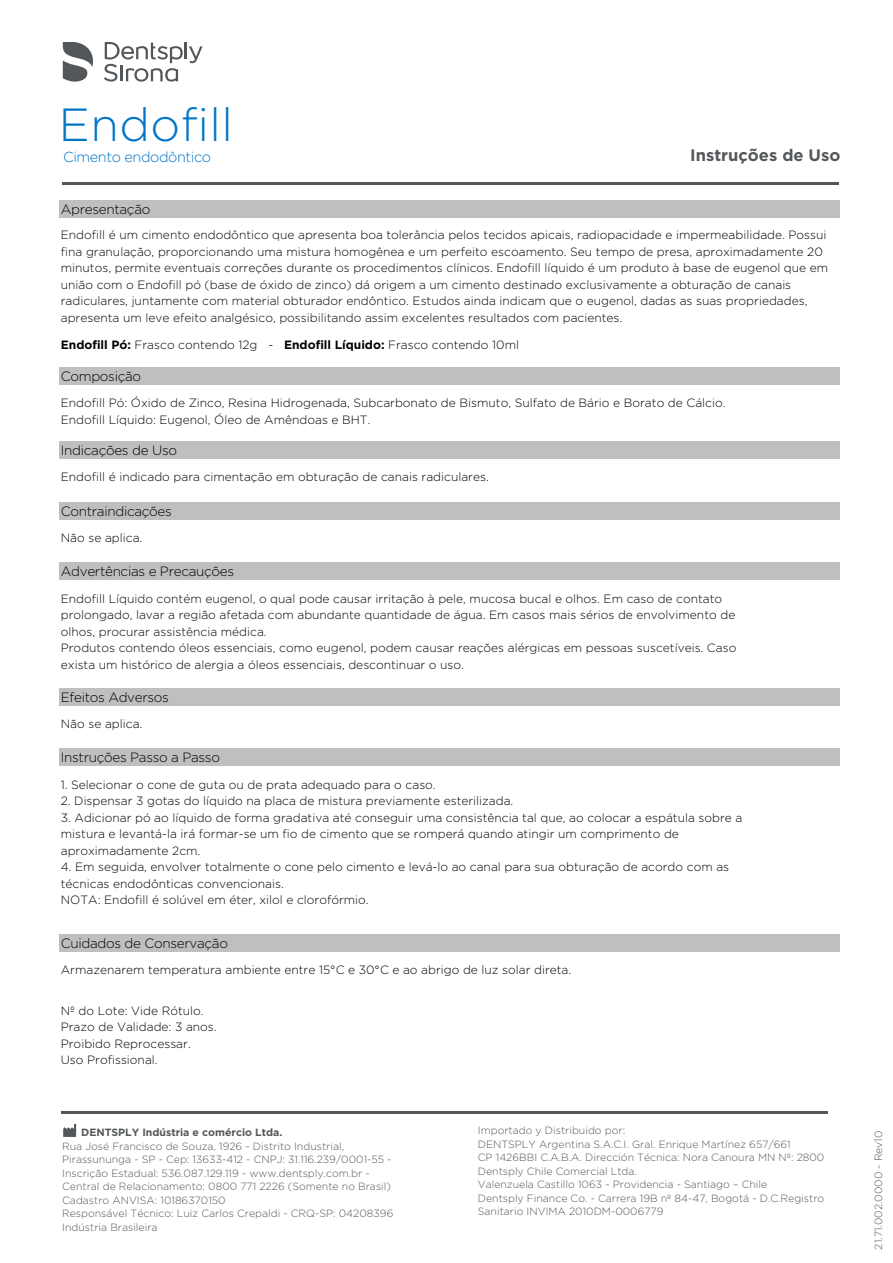
<style>
.page{position:relative;width:893px;height:1263px;background:#fff}
.page>*{position:absolute;margin:0;border:0;box-sizing:border-box;transform-origin:0 0}
.t1{font:300 46.35px "Gotham";letter-spacing:.01em;color:#0076c8}
.t2{font:700 16.5px "Gotham";color:#54575a}
.t3{font:300 14.55px "Gotham";letter-spacing:-.03em;color:#0076c8}
.t4{font:300 13.5px "Gotham";letter-spacing:-.025em;color:#000}
.t5{font:300 12px/16.5px "Gotham";color:#000}
.t6{font:300 10.5px/13.5px "Gotham";color:#54575a}
.t7{font:700 10.5px "Gotham";color:#54575a}
.s1{font-weight:700}
</style>
<div class="page">
<hr style="left:61px;top:1111px;width:767px;height:2px;background:#54575a">
<div style="left:59px;top:200px;width:780px;height:18px;background:#bfbfbf"></div>
<div style="left:59px;top:367px;width:780px;height:17px;background:#bfbfbf"></div>
<div style="left:59px;top:441px;width:780px;height:17px;background:#bfbfbf"></div>
<div style="left:59px;top:502px;width:780px;height:17px;background:#bfbfbf"></div>
<div style="left:59px;top:563px;width:780px;height:17px;background:#bfbfbf"></div>
<div style="left:59px;top:688px;width:780px;height:17px;background:#bfbfbf"></div>
<div style="left:59px;top:749px;width:780px;height:17px;background:#bfbfbf"></div>
<div style="left:59px;top:934px;width:780px;height:17px;background:#bfbfbf"></div>
<hr style="left:62px;top:183px;width:777px;height:2px;background:#54575a">
<svg style="left:104px;top:42px;width:99px;height:40px"></svg>
<svg style="left:63px;top:42px;width:30px;height:40px"></svg>
<svg style="left:63px;top:1124px;width:13px;height:13px"></svg>
<h1 class="t1" style="left:59px;top:95px;width:176px">Endofill</h1>
<p class="t3" style="left:63px;top:148px;width:150px">Cimento endodôntico</p>
<h2 class="t2" style="left:690px;top:145px;width:152px">Instruções de Uso</h2>
<p class="t4" style="left:61px;top:201px;width:91px">Apresentação</p>
<p class="t5" style="left:61px;top:226px;width:769px">Endofill é um cimento endodôntico que apresenta boa tolerância pelos tecidos apicais, radiopacidade e impermeabilidade. Possui fina granulação, proporcionando uma mistura homogênea e um perfeito escoamento. Seu tempo de presa, aproximadamente 20 minutos, permite eventuais correções durante os procedimentos clínicos. Endofill líquido é um produto à base de eugenol que em união com o Endofill pó (base de óxido de zinco) dá origem a um cimento destinado exclusivamente a obturação de canais radiculares, juntamente com material obturador endôntico. Estudos ainda indicam que o eugenol, dadas as suas propriedades, apresenta um leve efeito analgésico, possibilitando assim excelentes resultados com pacientes.</p>
<p class="t5" style="left:61px;top:336px;width:460px"><span class="s1">Endofill Pó:</span> Frasco contendo 12g - <span class="s1">Endofill Líquido:</span> Frasco contendo 10ml</p>
<p class="t4" style="left:61px;top:367px;width:82px">Composição</p>
<p class="t5" style="left:61px;top:394px;width:666px">Endofill Pó: Óxido de Zinco, Resina Hidrogenada, Subcarbonato de Bismuto, Sulfato de Bário e Borato de Cálcio.<br>Endofill Líquido: Eugenol, Óleo de Amêndoas e BHT.</p>
<p class="t4" style="left:61px;top:442px;width:118px">Indicações de Uso</p>
<p class="t5" style="left:61px;top:468px;width:429px">Endofill é indicado para cimentação em obturação de canais radiculares.</p>
<p class="t4" style="left:61px;top:502px;width:113px">Contraindicações</p>
<p class="t5" style="left:61px;top:529px;width:83px">Não se aplica.</p>
<p class="t4" style="left:61px;top:563px;width:175px">Advertências e Precauções</p>
<p class="t5" style="left:61px;top:590px;width:677px">Endofill Líquido contém eugenol, o qual pode causar irritação à pele, mucosa bucal e olhos. Em caso de contato prolongado, lavar a região afetada com abundante quantidade de água. Em casos mais sérios de envolvimento de olhos, procurar assistência médica.<br>Produtos contendo óleos essenciais, como eugenol, podem causar reações alérgicas em pessoas suscetíveis. Caso exista um histórico de alergia a óleos essenciais, descontinuar o uso.</p>
<p class="t4" style="left:61px;top:688px;width:110px">Efeitos Adversos</p>
<p class="t5" style="left:61px;top:715px;width:83px">Não se aplica.</p>
<p class="t4" style="left:61px;top:749px;width:161px">Instruções Passo a Passo</p>
<p class="t5" style="left:61px;top:776px;width:376px">1. Selecionar o cone de guta ou de prata adequado para o caso.</p>
<p class="t5" style="left:61px;top:792px;width:454px">2. Dispensar 3 gotas do líquido na placa de mistura previamente esterilizada.</p>
<p class="t5" style="left:61px;top:809px;width:683px">3. Adicionar pó ao líquido de forma gradativa até conseguir uma consistência tal que, ao colocar a espátula sobre a mistura e levantá-la irá formar-se um fio de cimento que se romperá quando atingir um comprimento de aproximadamente 2cm.</p>
<p class="t5" style="left:61px;top:858px;width:670px">4. Em seguida, envolver totalmente o cone pelo cimento e levá-lo ao canal para sua obturação de acordo com as técnicas endodônticas convencionais.<br>NOTA: Endofill é solúvel em éter, xilol e clorofórmio.</p>
<p class="t4" style="left:61px;top:934px;width:169px">Cuidados de Conservação</p>
<p class="t5" style="left:61px;top:961px;width:512px">Armazenarem temperatura ambiente entre 15°C e 30°C e ao abrigo de luz solar direta.</p>
<p class="t5" style="left:61px;top:1002px;width:157px">Nº do Lote: Vide Rótulo.<br>Prazo de Validade: 3 anos.<br>Proibido Reprocessar.<br>Uso Profissional.</p>
<p class="t7" style="left:81px;top:1125px;width:203px">DENTSPLY Indústria e comércio Ltda.</p>
<p class="t6" style="left:62px;top:1139px;width:333px">Rua José Francisco de Souza, 1926 - Distrito Industrial, Pirassununga - SP - Cep: 13633-412 - CNPJ: 31.116.239/0001-55 - Inscrição Estadual: 536.087.129.119 - www.dentsply.com.br - Central de Relacionamento: 0800 771 2226 (Somente no Brasil)<br>Cadastro ANVISA: 10186370150<br>Responsável Técnico: Luiz Carlos Crepaldi - CRQ-SP: 04208396<br>Indústria Brasileira</p>
<p class="t6" style="left:478px;top:1124px;width:348px">Importado y Distribuido por:<br>DENTSPLY Argentina S.A.C.I. Gral. Enrique Martínez 657/661<br>CP 1426BBI C.A.B.A. Dirección Técnica: Nora Canoura MN Nº: 2800<br>Dentsply Chile Comercial Ltda.<br>Valenzuela Castillo 1063 - Providencia - Santiago – Chile<br>Dentsply Finance Co. - Carrera 19B nº 84-47, Bogotá - D.C.Registro Sanitario INVIMA 2010DM-0006779</p>
<p class="t6" style="left:871px;top:1249px;width:120px;rotate:-90deg">21.71.002.0000 - Rev10</p>
</div>
